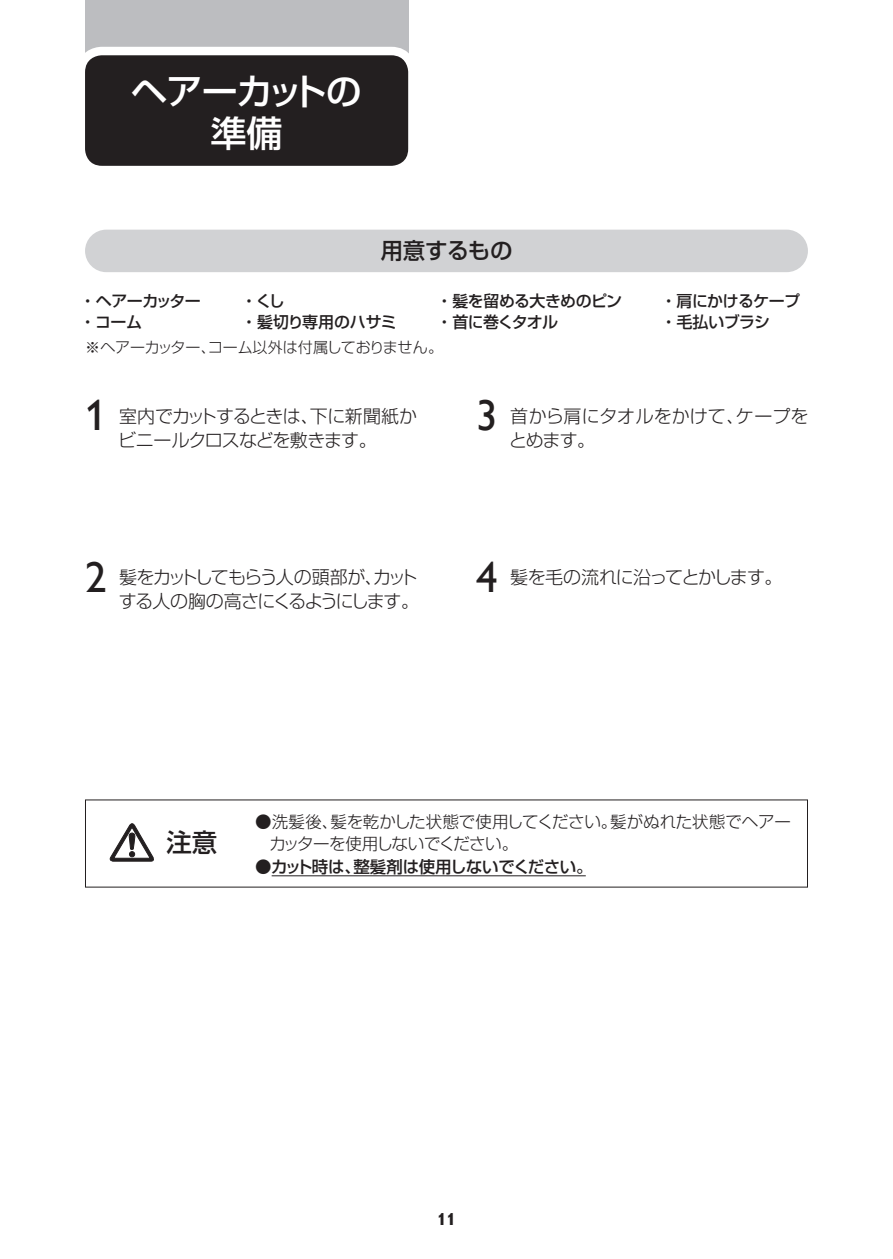
<style>
.page{position:relative;width:893px;height:1259px;background:#fff}
.page>*{position:absolute;margin:0;border:0;box-sizing:border-box;transform-origin:0 0}
.t1{font:43.2px "Gill Sans Alt One WGL";color:#231f20}
.t2{font:500 36px/42px "Shin Go Pro";letter-spacing:-.035em;color:#fff;text-align:center}
.t3{font:500 25.5px "Shin Go Pro";color:#231f20}
.t4{font:500 22.5px "Shin Go Pro";letter-spacing:-.02em;color:#231f20}
.t5{font:300 18px/24px "Shin Go Pro";letter-spacing:-.05em;color:#231f20}
.t6{font:300 18px/24px "Shin Go Pro";color:#231f20}
.t7{font:300 18px "Shin Go Pro";letter-spacing:-.095em;color:#231f20}
.t8{font:300 18px "Shin Go Pro";letter-spacing:-.075em;color:#231f20}
.t9{font:700 17.1px "Gill Sans Alt One WGL";color:#231f20}
.t10{font:300 16.5px/22.5px "Shin Go Pro";letter-spacing:-.015em;color:#231f20}
.t11{font:500 16.5px "Shin Go Pro";letter-spacing:-.03em;color:#231f20}
.t12{font:500 15.9px/21.3px "Shin Go Pro";letter-spacing:-.035em;color:#231f20}
.t13{font:500 15.9px/21.3px "Shin Go Pro";letter-spacing:-.01em;color:#231f20}
.t14{font:300 15px "Shin Go Pro";letter-spacing:-.01em;color:#231f20}
.s1{font-weight:300}
</style>
<div class="page">
<div style="left:85px;top:0;width:323px;height:98px;background:#bcbdc0"></div>
<div style="left:81px;top:51px;width:331px;height:119px;background:#231f20;border-radius:21px"></div>
<div style="left:77px;top:47px;width:340px;height:127px;border:9px solid #fff;border-radius:21px"></div>
<hr style="left:272px;top:875px;width:314px;height:1px;background:#231f20">
<svg style="left:109px;top:823px;width:45px;height:38px"></svg>
<div style="left:85px;top:230px;width:723px;height:42px;background:#d1d2d4;border-radius:21px"></div>
<h2 class="t2" style="left:131px;top:66px;width:232px">ヘアーカットの準備</h2>
<h3 class="t4" style="left:380px;top:232px;width:134px">用意するもの</h3>
<p class="t12" style="left:80px;top:288px;width:123px">・ヘアーカッター・コーム</p>
<p class="t13" style="left:241px;top:288px;width:157px">・くし<br>・髪切り専用のハサミ</p>
<p class="t12" style="left:436px;top:288px;width:187px">・髪を留める大きめのピン・首に巻くタオル</p>
<p class="t12" style="left:661px;top:288px;width:141px">・肩にかけるケープ・毛払いブラシ</p>
<p class="t14" style="left:85px;top:335px;width:360px">※ヘアーカッター、コーム以外は付属しておりません。</p>
<h1 class="t1" style="left:85px;top:386px;width:23px">1</h1>
<p class="t5" style="left:118px;top:402px;width:300px">室内でカットするときは、下に新聞紙かビニールクロスなどを敷きます。</p>
<h1 class="t1" style="left:476px;top:386px;width:23px">3</h1>
<p class="t6" style="left:509px;top:402px;width:301px">首から肩にタオルをかけて、ケープをとめます。</p>
<h1 class="t1" style="left:85px;top:548px;width:23px">2</h1>
<p class="t7" style="left:119px;top:563px;width:300px">髪をカットしてもらう人の頭部が、カット</p>
<h1 class="t1" style="left:476px;top:548px;width:23px">4</h1>
<p class="t5" style="left:510px;top:563px;width:274px">髪を毛の流れに沿ってとかします。</p>
<p class="t8" style="left:119px;top:587px;width:302px">する人の胸の高さにくるようにします。</p>
<h3 class="t3" style="left:167px;top:821px;width:52px">注意</h3>
<p class="t10" style="left:269px;top:808px;width:523px;text-indent:-14px">●洗髪後、髪を乾かした状態で使用してください。髪がぬれた状態でヘアーカッターを使用しないでください。</p>
<p class="t11" style="left:255px;top:853px;width:339px"><span class="s1">●</span>カット時は、整髪剤は使用しないでください。</p>
<p class="t9" style="left:437px;top:1207px;width:20px">11</p>
</div>
